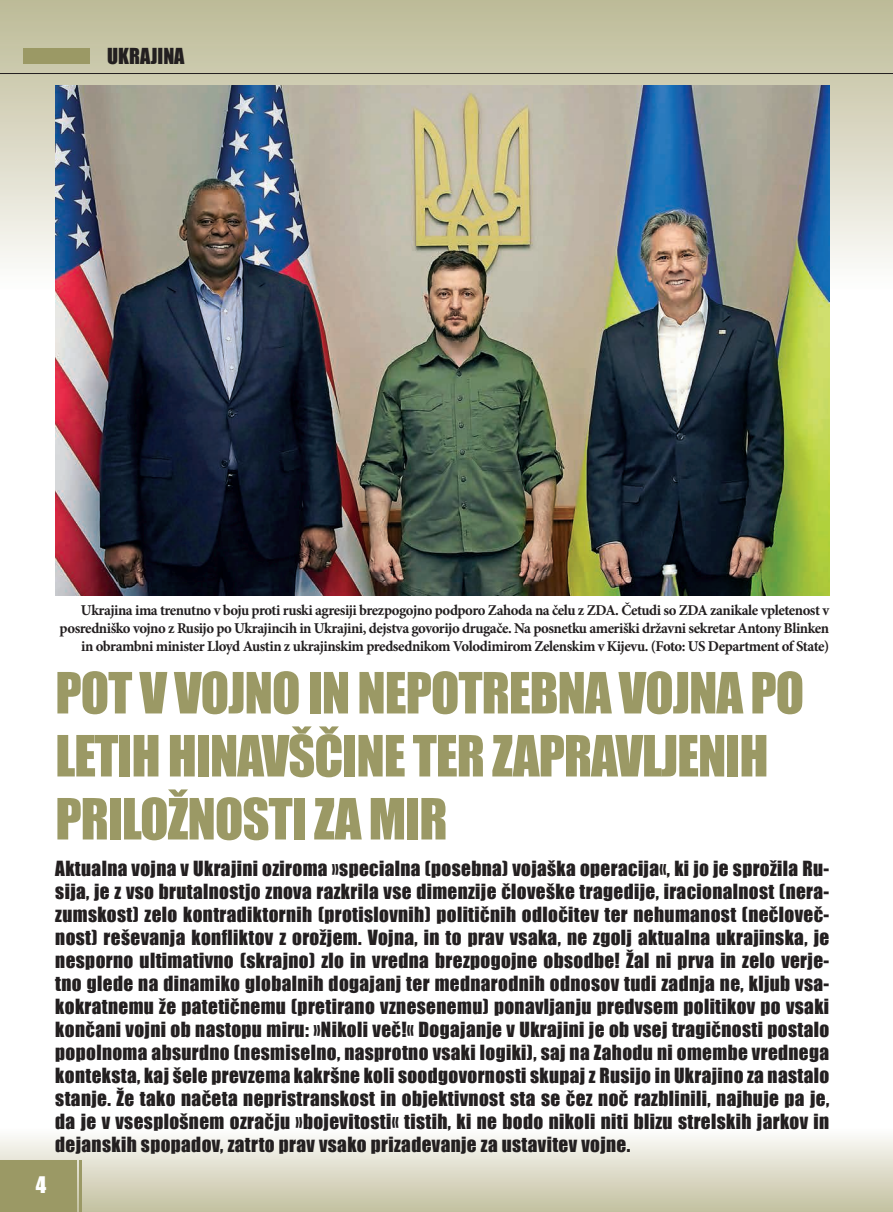
<style>
.page{position:relative;width:893px;height:1212px;background:#fff}
.page>*{position:absolute;margin:0;border:0;box-sizing:border-box;transform-origin:0 0}
.t1{font:52.5px/63px "Impact";letter-spacing:-.02em;color:#9b9965}
.t2{font:21px "Impact";color:#fff}
.t3{font:20.25px "Impact";color:#231f20}
.t4{font:19.2px/23.1px "Impact";letter-spacing:.02em;color:#231f20;text-align:justify}
.t5{font:700 15px/18px "Minion Pro";letter-spacing:-.03em;color:#231f20;text-align:right}
</style>
<div class="page">
<div style="left:0;top:0;width:893px;height:292px;background:linear-gradient(to bottom,#bcb995,#fefdfd)"></div>
<div style="left:0;top:1127px;width:893px;height:85px;background:linear-gradient(to bottom,#fefefe,#c3c09f)"></div>
<hr style="left:0;top:73px;width:893px;height:1px;background:#231f20">
<div style="left:23px;top:49px;width:66px;height:15px;background:#9b9965"></div>
<hr style="left:79px;top:1161px;width:2px;height:51px;background:#9b9965">
<div style="left:0;top:1161px;width:77px;height:51px;background:#9b9965"></div>
<img style="left:55px;top:85px;width:774px;height:510px">
<p class="t3" style="left:107px;top:41px;width:79px">UKRAJINA</p>
<p class="t2" style="left:36px;top:1168px;width:12px">4</p>
<p class="t5" style="left:60px;top:601px;width:771px">Ukrajina ima trenutno v boju proti ruski agresiji brezpogojno podporo Zahoda na čelu z ZDA. Četudi so ZDA zanikale vpletenost v posredniško vojno z Rusijo po Ukrajincih in Ukrajini, dejstva govorijo drugače. Na posnetku ameriški državni sekretar Antony Blinken in obrambni minister Lloyd Austin z ukrajinskim predsednikom Volodimirom Zelenskim v Kijevu. (Foto: US Department of State)</p>
<h1 class="t1" style="left:55px;top:660px;width:750px">POT V VOJNO IN NEPOTREBNA VOJNA PO<br>LETIH HINAVŠČINE TER ZAPRAVLJENIH<br>PRILOŽNOSTI ZA MIR</h1>
<p class="t4" style="left:55px;top:856px;width:775px">Aktualna vojna v Ukrajini oziroma »specialna (posebna) vojaška operacija«, ki jo je sprožila Ru&shy;sija, je z vso brutalnostjo znova razkrila vse dimenzije človeške tragedije, iracionalnost (nera&shy;zumskost) zelo kontradiktornih (protislovnih) političnih odločitev ter nehumanost (nečloveč&shy;nost) reševanja konfliktov z orožjem. Vojna, in to prav vsaka, ne zgolj aktualna ukrajinska, je nesporno ultimativno (skrajno) zlo in vredna brezpogojne obsodbe! Žal ni prva in zelo verje&shy;tno glede na dinamiko globalnih dogajanj ter mednarodnih odnosov tudi zadnja ne, kljub vsa&shy;kokratnemu že patetičnemu (pretirano vznesenemu) ponavljanju predvsem politikov po vsaki končani vojni ob nastopu miru: »Nikoli več!« Dogajanje v Ukrajini je ob vsej tragičnosti postalo popolnoma absurdno (nesmiselno, nasprotno vsaki logiki), saj na Zahodu ni omembe vrednega konteksta, kaj šele prevzema kakršne koli soodgovornosti skupaj z Rusijo in Ukrajino za nastalo stanje. Že tako načeta nepristranskost in objektivnost sta se čez noč razblinili, najhuje pa je, da je v vsesplošnem ozračju »bojevitosti« tistih, ki ne bodo nikoli niti blizu strelskih jarkov in dejanskih spopadov, zatrto prav vsako prizadevanje za ustavitev vojne.</p>
</div>
